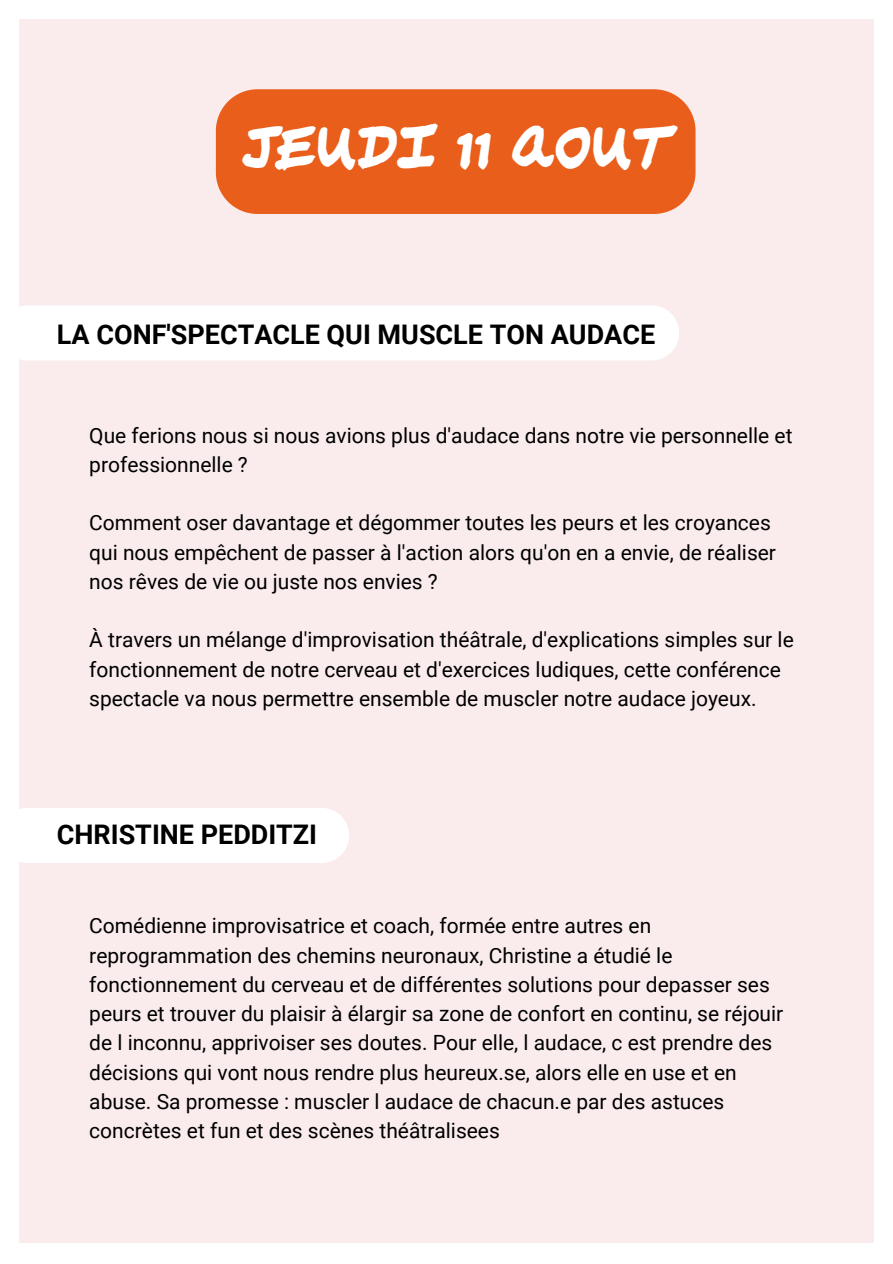
<style>
.page{position:relative;width:893px;height:1264px;background:#fff}
.page>*{position:absolute;margin:0;border:0;box-sizing:border-box;transform-origin:0 0}
.t1{font:31.5px "Big Fat Marker";color:#fff}
.t2{font:700 27px "Roboto";color:#000}
.t3{font:21px/29.2px "Roboto";color:#000}
</style>
<div class="page">
<div style="left:19px;top:19px;width:854px;height:1223px;background:#faeced"></div>
<div style="left:216px;top:89px;width:479px;height:125px;background:#e95e1b"></div>
<div style="left:0;top:305px;width:679px;height:55px;background:#fff;border-radius:28px"></div>
<div style="left:0;top:807px;width:349px;height:56px;background:#fff;border-radius:28px"></div>
<p class="t1" style="left:243px;top:136px;width:428px">JEUDI 11 AOUT</p>
<p class="t2" style="left:57px;top:319px;width:599px">LA CONF'SPECTACLE QUI MUSCLE TON AUDACE</p>
<p class="t3" style="left:89px;top:421px;width:704px">Que ferions nous si nous avions plus d'audace dans notre vie personnelle et professionnelle ?</p>
<p class="t3" style="left:89px;top:508px;width:688px">Comment oser davantage et dégommer toutes les peurs et les croyances qui nous empêchent de passer à l'action alors qu'on en a envie, de réaliser nos rêves de vie ou juste nos envies ?</p>
<p class="t3" style="left:89px;top:625px;width:706px">À travers un mélange d'improvisation théâtrale, d'explications simples sur le fonctionnement de notre cerveau et d'exercices ludiques, cette conférence spectacle va nous permettre ensemble de muscler notre audace joyeux.</p>
<p class="t2" style="left:57px;top:818px;width:262px">CHRISTINE PEDDITZI</p>
<p class="t3" style="left:89px;top:911px;width:695px">Comédienne improvisatrice et coach, formée entre autres en reprogrammation des chemins neuronaux, Christine a étudié le fonctionnement du cerveau et de différentes solutions pour depasser ses peurs et trouver du plaisir à élargir sa zone de confort en continu, se réjouir de l inconnu, apprivoiser ses doutes. Pour elle, l audace, c est prendre des décisions qui vont nous rendre plus heureux.se, alors elle en use et en abuse. Sa promesse : muscler l audace de chacun.e par des astuces concrètes et fun et des scènes théâtralisees</p>
</div>
